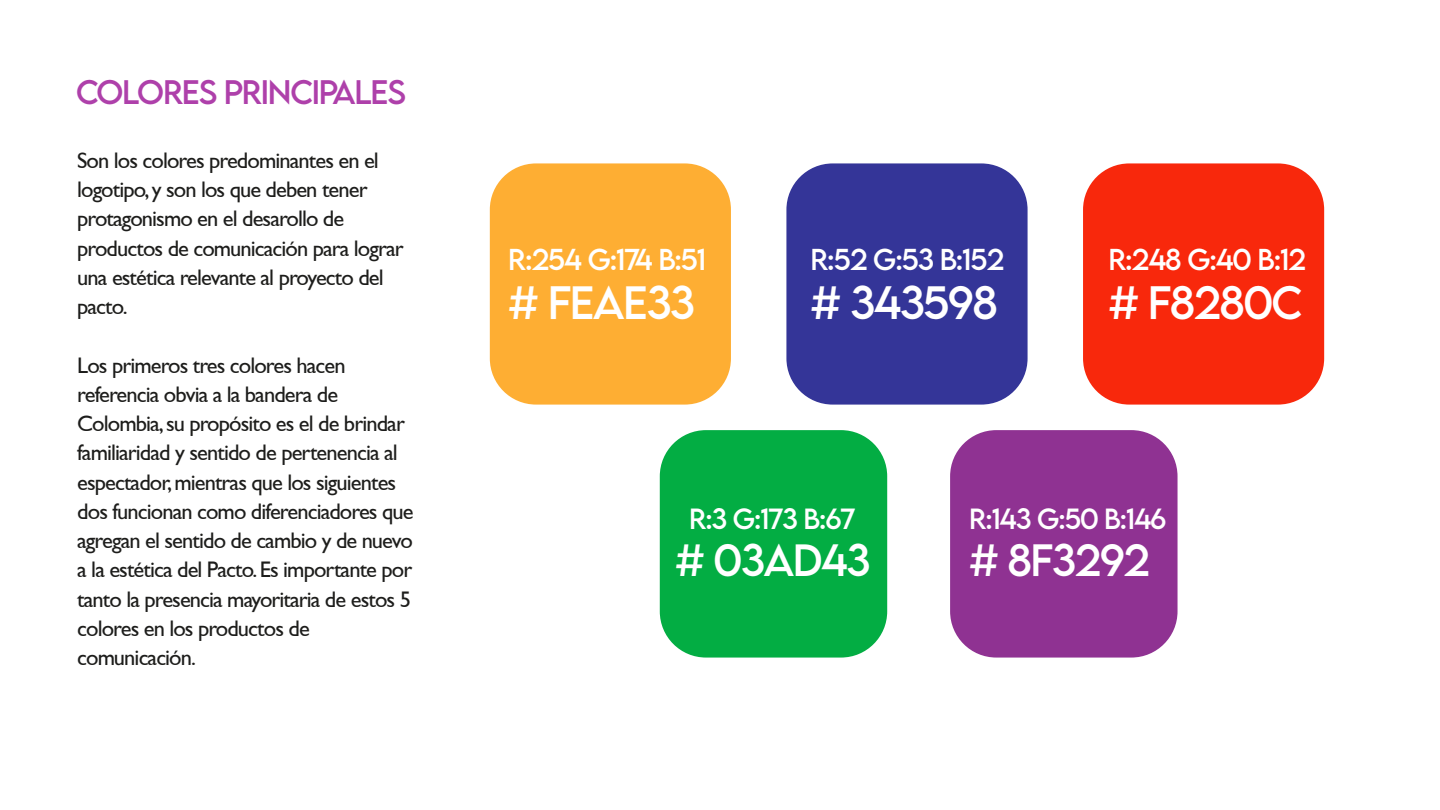
<style>
.page{position:relative;width:1440px;height:810px;background:#fff}
.page>*{position:absolute;margin:0;border:0;box-sizing:border-box;transform-origin:0 0}
.t1{font:41.55px "LEMONMILK";letter-spacing:-.04em;color:#fff}
.t2{font:40.2px "LEMONMILK";letter-spacing:-.04em;color:#fff}
.t3{font:30.22px "LEMONMILK";letter-spacing:-.04em;color:#ae40aa}
.t4{font:26.85px "LEMONMILK";letter-spacing:-.04em;color:#fff}
.t5{font:25.95px "LEMONMILK";letter-spacing:-.04em;color:#fff}
.t6{font:22.5px/29.2px "Gill Sans";letter-spacing:-.04em;color:#1d1d1b}
</style>
<div class="page">
<div style="left:490px;top:163px;width:241px;height:242px;background:#feae33;border-radius:46px"></div>
<div style="left:786px;top:163px;width:242px;height:242px;background:#343598;border-radius:46px"></div>
<div style="left:1083px;top:163px;width:241px;height:242px;background:#f8280c;border-radius:46px"></div>
<div style="left:660px;top:430px;width:227px;height:228px;background:#03ad43;border-radius:46px"></div>
<div style="left:950px;top:430px;width:228px;height:228px;background:#8f3292;border-radius:46px"></div>
<h3 class="t3" style="left:76px;top:72px;width:331px">COLORES PRINCIPALES</h3>
<p class="t6" style="left:77px;top:146px;width:328px">Son los colores predominantes en el logotipo, y son los que deben tener protagonismo en el desarollo de productos de comunicación para lograr una estética relevante al proyecto del pacto.</p>
<p class="t6" style="left:77px;top:350px;width:338px">Los primeros tres colores hacen referencia obvia a la bandera de Colombia, su propósito es el de brindar familiaridad y sentido de pertenencia al espectador, mientras que los siguientes dos funcionan como diferenciadores que agregan el sentido de cambio y de nuevo a la estética del Pacto. Es importante por tanto la presencia mayoritaria de estos 5 colores en los productos de comunicación.</p>
<p class="t4" style="left:508px;top:242px;width:199px">R:254 G:174 B:51</p>
<h1 class="t1" style="left:508px;top:275px;width:188px"># FEAE33</h1>
<p class="t4" style="left:810px;top:242px;width:195px">R:52 G:53 B:152</p>
<h1 class="t1" style="left:810px;top:275px;width:189px"># 343598</h1>
<p class="t4" style="left:1108px;top:242px;width:199px">R:248 G:40 B:12</p>
<h1 class="t1" style="left:1108px;top:275px;width:195px"># F8280C</h1>
<p class="t5" style="left:689px;top:501px;width:168px">R:3 G:173 B:67</p>
<h2 class="t2" style="left:675px;top:534px;width:197px"># 03AD43</h2>
<p class="t5" style="left:969px;top:501px;width:199px">R:143 G:50 B:146</p>
<h2 class="t2" style="left:969px;top:534px;width:182px"># 8F3292</h2>
</div>
